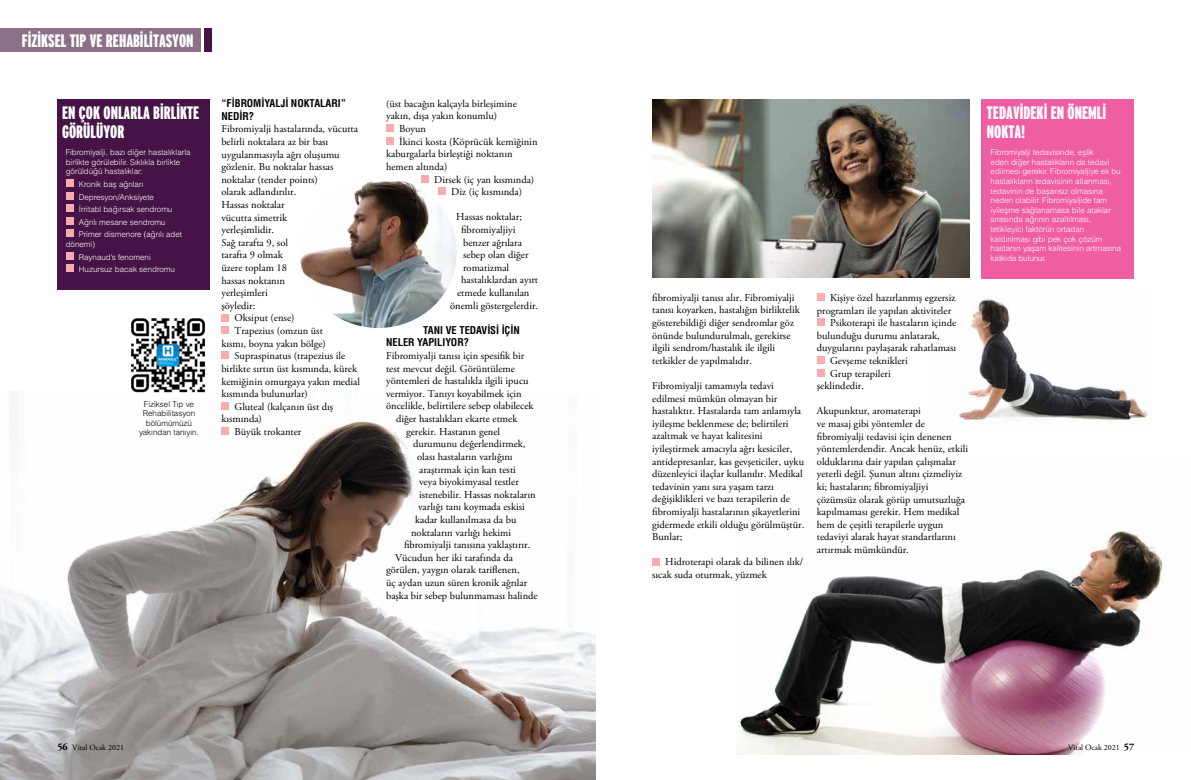
<style>
.page{position:relative;width:1191px;height:780px;background:#fff}
.page>*{position:absolute;margin:0;border:0;box-sizing:border-box;transform-origin:0 0}
.t1{font:900 extra-condensed 18px/18px "Interstate";color:#fff}
.t2{font:10.5px/12.6px "Adobe Garamond Pro";color:#000}
.t3{font:10.5px/12.6px "Helvetica Cond Bold Tr";color:#000}
.t4{font:8px/9.6px "Helvetica Light Normal Tr";color:#fff}
.t5{font:8px/9.6px "Helvetica Light Normal Tr";color:#000;text-align:center}
.t6{font:8px "Adobe Garamond Pro";color:#000}
.s1{font-weight:700;font-size:10px}
</style>
<div class="page">
<img style="left:958px;top:298px;width:191px;height:124px">
<img style="left:737px;top:530px;width:426px;height:224px">
<img style="left:0;top:409px;width:595px;height:371px">
<div style="left:57px;top:99px;width:152px;height:191px;background:#451346"></div>
<div style="left:221px;top:313px;width:8px;height:8px;background:#f8acaf"></div>
<div style="left:221px;top:326px;width:8px;height:8px;background:#f8acaf"></div>
<div style="left:221px;top:351px;width:8px;height:8px;background:#f8acaf"></div>
<div style="left:221px;top:402px;width:8px;height:7px;background:#f8acaf"></div>
<div style="left:221px;top:427px;width:8px;height:8px;background:#f8acaf"></div>
<div style="left:386px;top:124px;width:8px;height:8px;background:#f8acaf"></div>
<div style="left:386px;top:137px;width:8px;height:8px;background:#f8acaf"></div>
<div style="left:421px;top:175px;width:8px;height:7px;background:#f8acaf"></div>
<div style="left:652px;top:557px;width:8px;height:8px;background:#f8acaf"></div>
<div style="left:66px;top:179px;width:7px;height:8px;background:#f8acaf"></div>
<div style="left:66px;top:192px;width:7px;height:7px;background:#f8acaf"></div>
<div style="left:66px;top:204px;width:7px;height:8px;background:#f8acaf"></div>
<div style="left:66px;top:217px;width:7px;height:8px;background:#f8acaf"></div>
<div style="left:66px;top:229px;width:7px;height:8px;background:#f8acaf"></div>
<div style="left:66px;top:252px;width:7px;height:7px;background:#f8acaf"></div>
<div style="left:66px;top:264px;width:7px;height:8px;background:#f8acaf"></div>
<div style="left:981px;top:99px;width:153px;height:180px;background:#ef5ea2"></div>
<div style="left:817px;top:293px;width:7px;height:8px;background:#f8acaf"></div>
<div style="left:817px;top:318px;width:7px;height:8px;background:#f8acaf"></div>
<div style="left:817px;top:356px;width:7px;height:8px;background:#f8acaf"></div>
<div style="left:817px;top:369px;width:7px;height:7px;background:#f8acaf"></div>
<img style="left:301px;top:180px;width:155px;height:147px">
<img style="left:652px;top:99px;width:317px;height:179px">
<img style="left:131px;top:318px;width:75px;height:75px">
<div style="left:0;top:28px;width:200px;height:24px;background:#8b7088"></div>
<div style="left:204px;top:28px;width:8px;height:24px;background:#451346"></div>
<h1 class="t1" style="left:22px;top:31px;width:173px">FİZİKSEL TIP VE REHABİLİTASYON</h1>
<h1 class="t1" style="left:62px;top:104px;width:139px">EN ÇOK ONLARLA BİRLİKTE<br>GÖRÜLÜYOR</h1>
<p class="t4" style="left:66px;top:147px;width:126px">Fibromiyalji, bazı diğer hastalıklarla birlikte görülebilir. Sıklıkla birlikte görüldüğü hastalıklar:</p>
<p class="t4" style="left:79px;top:177px;width:105px;line-height:12.6px">Kronik baş ağrıları<br>Depresyon/Anksiyete<br>İrritabl bağırsak sendromu<br>Ağrılı mesane sendromu<br>Primer dismenore (ağrılı adet</p>
<p class="t4" style="left:79px;top:237px;width:97px;line-height:12.6px;text-indent:-13px">dönemi)<br>Raynaud's fenomeni<br>Huzursuz bacak sendromu</p>
<p class="t5" style="left:139px;top:399px;width:61px">Fiziksel Tıp ve<br>Rehabilitasyon bölümümüzü yakından tanıyın.</p>
<p class="t3" style="left:221px;top:97px;width:126px">“FİBROMİYALJİ NOKTALARI”<br>NEDİR?</p>
<p class="t2" style="left:221px;top:123px;width:138px">Fibromiyalji hastalarında, vücutta</p>
<p class="t2" style="left:221px;top:136px;width:108px">belirli noktalara az bir bası</p>
<p class="t2" style="left:221px;top:148px;width:120px">uygulanmasıyla ağrı oluşumu</p>
<p class="t2" style="left:221px;top:161px;width:113px">gözlenir. Bu noktalar hassas</p>
<p class="t2" style="left:221px;top:173px;width:98px">noktalar (tender points)</p>
<p class="t2" style="left:221px;top:186px;width:76px">olarak adlandırılır.</p>
<p class="t2" style="left:221px;top:199px;width:65px">Hassas noktalar</p>
<p class="t2" style="left:221px;top:211px;width:67px">vücutta simetrik</p>
<p class="t2" style="left:221px;top:224px;width:54px">yerleşimlidir.</p>
<p class="t2" style="left:221px;top:236px;width:68px">Sağ tarafta 9, sol</p>
<p class="t2" style="left:221px;top:249px;width:63px">tarafta 9 olmak</p>
<p class="t2" style="left:221px;top:262px;width:67px">üzere toplam 18</p>
<p class="t2" style="left:221px;top:274px;width:65px">hassas noktanın</p>
<p class="t2" style="left:221px;top:287px;width:48px">yerleşimleri</p>
<p class="t2" style="left:221px;top:299px;width:35px">şöyledir:</p>
<p class="t2" style="left:234px;top:312px;width:61px">Oksiput (ense)</p>
<p class="t2" style="left:234px;top:325px;width:90px">Trapezius (omzun üst</p>
<p class="t2" style="left:221px;top:337px;width:106px">kısmı, boyna yakın bölge)</p>
<p class="t2" style="left:234px;top:350px;width:112px">Supraspinatus (trapezius ile</p>
<p class="t2" style="left:221px;top:362px;width:137px">birlikte sırtın üst kısmında, kürek</p>
<p class="t2" style="left:221px;top:375px;width:140px">kemiğinin omurgaya yakın medial</p>
<p class="t2" style="left:221px;top:388px;width:88px">kısmında bulunurlar)</p>
<p class="t2" style="left:234px;top:400px;width:100px">Gluteal (kalçanın üst dış</p>
<p class="t2" style="left:221px;top:413px;width:42px">kısmında)</p>
<p class="t2" style="left:234px;top:425px;width:68px">Büyük trokanter</p>
<p class="t2" style="left:386px;top:98px;width:132px">(üst bacağın kalçayla birleşimine</p>
<p class="t2" style="left:386px;top:110px;width:113px">yakın, dışa yakın konumlu)</p>
<p class="t2" style="left:399px;top:123px;width:28px">Boyun</p>
<p class="t2" style="left:399px;top:135px;width:140px">İkinci kosta (Köprücük kemiğinin</p>
<p class="t2" style="left:386px;top:148px;width:128px">kaburgalarla birleştiği noktanın</p>
<p class="t2" style="left:386px;top:161px;width:63px">hemen altında)</p>
<p class="t2" style="left:434px;top:173px;width:102px">Dirsek (iç yan kısmında)</p>
<p class="t2" style="left:451px;top:186px;width:72px">Diz (iç kısmında)</p>
<p class="t2" style="left:456px;top:211px;width:67px">Hassas noktalar;</p>
<p class="t2" style="left:461px;top:224px;width:56px">fibromiyaljiyi</p>
<p class="t2" style="left:463px;top:236px;width:60px">benzer ağrılara</p>
<p class="t2" style="left:463px;top:249px;width:67px">sebep olan diğer</p>
<p class="t2" style="left:463px;top:261px;width:48px">romatizmal</p>
<p class="t2" style="left:461px;top:274px;width:79px">hastalıklardan ayırt</p>
<p class="t2" style="left:457px;top:287px;width:74px">etmede kullanılan</p>
<p class="t2" style="left:450px;top:299px;width:90px">önemli göstergelerdir.</p>
<p class="t3" style="left:386px;top:323px;width:135px;text-indent:37px">TANI VE TEDAVİSİ İÇİN<br>NELER YAPILIYOR?</p>
<p class="t2" style="left:386px;top:350px;width:140px">Fibromiyalji tanısı için spesifik bir</p>
<p class="t2" style="left:386px;top:362px;width:130px">test mevcut değil. Görüntüleme</p>
<p class="t2" style="left:386px;top:375px;width:144px">yöntemleri de hastalıkla ilgili ipucu</p>
<p class="t2" style="left:386px;top:387px;width:137px">vermiyor. Tanıyı koyabilmek için</p>
<p class="t2" style="left:386px;top:400px;width:149px">öncelikle, belirtilere sebep olabilecek</p>
<p class="t2" style="left:396px;top:413px;width:123px">diğer hastalıkları ekarte etmek</p>
<p class="t2" style="left:406px;top:425px;width:95px">gerekir. Hastanın genel</p>
<p class="t2" style="left:413px;top:438px;width:114px">durumunu değerlendirmek,</p>
<p class="t2" style="left:417px;top:450px;width:97px">olası hastaların varlığını</p>
<p class="t2" style="left:419px;top:463px;width:98px">araştırmak için kan testi</p>
<p class="t2" style="left:419px;top:476px;width:101px">veya biyokimyasal testler</p>
<p class="t2" style="left:419px;top:488px;width:118px">istenebilir. Hassas noktaların</p>
<p class="t2" style="left:418px;top:501px;width:108px">varlığı tanı koymada eskisi</p>
<p class="t2" style="left:415px;top:513px;width:103px">kadar kullanılmasa da bu</p>
<p class="t2" style="left:411px;top:526px;width:102px">noktaların varlığı hekimi</p>
<p class="t2" style="left:404px;top:539px;width:128px">fibromiyalji tanısına yaklaştırır.</p>
<p class="t2" style="left:395px;top:551px;width:119px">Vücudun her iki tarafında da</p>
<p class="t2" style="left:386px;top:564px;width:135px">görülen, yaygın olarak tariflenen,</p>
<p class="t2" style="left:386px;top:576px;width:143px">üç aydan uzun süren kronik ağrılar</p>
<p class="t2" style="left:386px;top:589px;width:153px">başka bir sebep bulunmaması halinde</p>
<p class="t2" style="left:652px;top:291px;width:149px">fibromiyalji tanısı alır. Fibromiyalji tanısı koyarken, hastalığın birliktelik gösterebildiği diğer sendromlar göz önünde bulundurulmalı, gerekirse ilgili sendrom/hastalık ile ilgili tetkikler de yapılmalıdır.</p>
<p class="t2" style="left:652px;top:379px;width:154px">Fibromiyalji tamamıyla tedavi edilmesi mümkün olmayan bir hastalıktır. Hastalarda tam anlamıyla iyileşme beklenmese de; belirtileri azaltmak ve hayat kalitesini iyileştirmek amacıyla ağrı kesiciler, antidepresanlar, kas gevşeticiler, uyku düzenleyici ilaçlar kullanılır. Medikal tedavinin yanı sıra yaşam tarzı değişiklikleri ve bazı terapilerin de fibromiyalji hastalarının şikayetlerini gidermede etkili olduğu görülmüştür.<br>Bunlar;</p>
<p class="t2" style="left:652px;top:556px;width:153px;text-indent:13px">Hidroterapi olarak da bilinen ılık/ sıcak suda oturmak, yüzmek</p>
<p class="t2" style="left:830px;top:292px;width:127px">Kişiye özel hazırlanmış egzersiz</p>
<p class="t2" style="left:817px;top:304px;width:136px">programları ile yapılan aktiviteler</p>
<p class="t2" style="left:830px;top:317px;width:128px">Psikoterapi ile hastaların içinde</p>
<p class="t2" style="left:817px;top:329px;width:124px">bulunduğu durumu anlatarak,</p>
<p class="t2" style="left:817px;top:342px;width:141px">duygularını paylaşarak rahatlaması</p>
<p class="t2" style="left:830px;top:355px;width:79px">Gevşeme teknikleri</p>
<p class="t2" style="left:830px;top:367px;width:62px">Grup terapileri</p>
<p class="t2" style="left:817px;top:380px;width:49px">şeklindedir.</p>
<p class="t2" style="left:817px;top:405px;width:153px">Akupunktur, aromaterapi<br>ve masaj gibi yöntemler de fibromiyalji tedavisi için denenen yöntemlerdendir. Ancak henüz, etkili olduklarına dair yapılan çalışmalar yeterli değil. Şunun altını çizmeliyiz ki; hastaların; fibromiyaljiyi çözümsüz olarak görüp umutsuzluğa kapılmaması gerekir. Hem medikal hem de çeşitli terapilerle uygun tedaviyi alarak hayat standartlarını artırmak mümkündür.</p>
<h1 class="t1" style="left:987px;top:104px;width:121px">TEDAVİDEKİ EN ÖNEMLİ<br>NOKTA!</h1>
<p class="t4" style="left:990px;top:147px;width:132px">Fibromiyalji tedavisinde, eşlik<br>eden diğer hastalıkların da tedavi edilmesi gerekir. Fibromiyaljiye ek bu hastalıkların tedavisinin atlanması, tedavinin de başarısız olmasına neden olabilir. Fibromiyaljide tam iyileşme sağlanamasa bile ataklar sırasında ağrının azaltılması, tetikleyici faktörün ortadan kaldırılması gibi pek çok çözüm hastanın yaşam kalitesinin artmasına katkıda bulunur.</p>
<p class="t6" style="left:57px;top:743px;width:68px"><span class="s1">56</span> Vital Ocak 2021</p>
<p class="t6" style="left:1068px;top:743px;width:68px">Vital Ocak 2021 <span class="s1">57</span></p>
</div>
